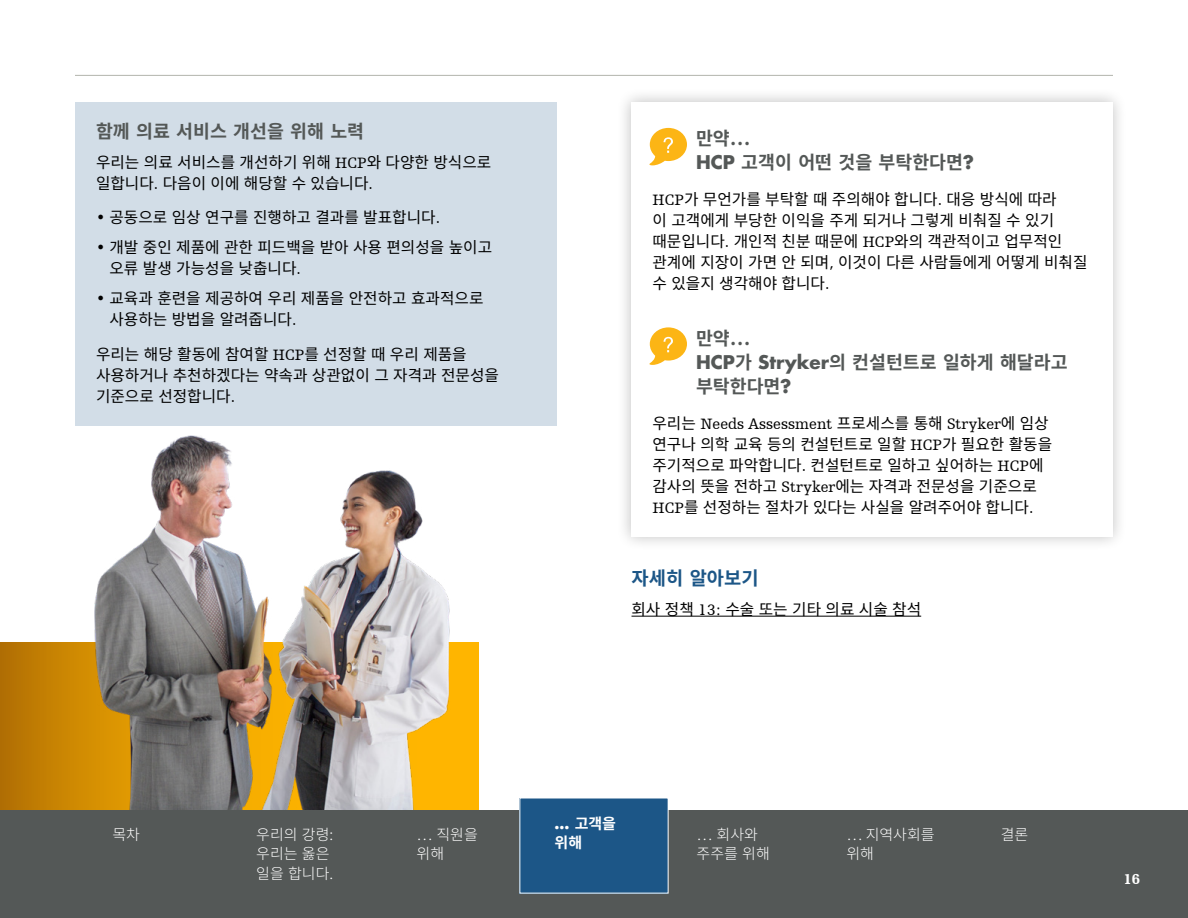
<style>
.page{position:relative;width:1188px;height:918px;background:#fff}
.page>*{position:absolute;margin:0;border:0;box-sizing:border-box;transform-origin:0 0}
.t1{font:700 18.75px "Noto Sans CJ Kkr";color:#1c5687}
.t2{font:700 18.3px/24px "Noto Sans CJ Kkr";color:#545857}
.t3{font:15.75px/21px "Noto Sans CJ Kkr";color:#000}
.t4{font:15.75px "Humanist Slabserif 712 BT";color:#000}
.t5{font:300 15px/19.5px "Noto Sans CJ Kkr";color:#fff}
.t6{font:700 15px/19.5px "Noto Sans CJ Kkr";color:#fff}
.t7{font:900 15px "Humanist Slabserif 712 BT";color:#fff}
.s1{font-family:"Humanist Slabserif 712 BT"}
.s2{font-family:"Futura"}
.s3{font-family:"Noto Sans CJ Kkr"}
.s4{font-family:"Futura LT Pro"}
</style>
<div class="page">
<svg style="left:0;top:642px;width:478px;height:168px;background:#ce8902"></svg>
<div style="left:75px;top:102px;width:481px;height:324px;background:#d2dde7"></div>
<hr style="left:632px;top:616px;width:289px;height:1px;background:#000">
<div style="left:617px;top:87px;width:510px;height:464px;background:#000;opacity:.25"></div>
<div style="left:632px;top:102px;width:481px;height:435px;background:#fff"></div>
<svg style="left:650px;top:128px;width:37px;height:37px"></svg>
<svg style="left:650px;top:327px;width:37px;height:38px"></svg>
<hr style="left:75px;top:75px;width:1038px;height:1px;background:#b2b4ad">
<img style="left:87px;top:435px;width:369px;height:375px">
<div style="left:0;top:810px;width:1188px;height:108px;background:#545857"></div>
<div style="left:520px;top:798px;width:148px;height:95px;background:#1c5687"></div>
<p class="t2" style="left:96px;top:119px;width:270px">함께 의료 서비스 개선을 위해 노력</p>
<p class="t3" style="left:96px;top:152px;width:397px">우리는 의료 서비스를 개선하기 위해 <span class="s1">HCP</span>와 다양한 방식으로 일합니다<span class="s1">.</span> 다음이 이에 해당할 수 있습니다<span class="s1">.</span></p>
<p class="t3" style="left:96px;top:207px;width:346px"><span class="s1">•</span> 공동으로 임상 연구를 진행하고 결과를 발표합니다<span class="s1">.</span></p>
<p class="t3" style="left:109px;top:237px;width:384px;text-indent:-13px"><span class="s1">•</span> 개발 중인 제품에 관한 피드백을 받아 사용 편의성을 높이고 오류 발생 가능성을 낮춥니다<span class="s1">.</span></p>
<p class="t3" style="left:109px;top:288px;width:376px;text-indent:-13px"><span class="s1">•</span> 교육과 훈련을 제공하여 우리 제품을 안전하고 효과적으로 사용하는 방법을 알려줍니다<span class="s1">.</span></p>
<p class="t3" style="left:96px;top:344px;width:405px">우리는 해당 활동에 참여할 <span class="s1">HCP</span>를 선정할 때 우리 제품을 사용하거나 추천하겠다는 약속과 상관없이 그 자격과 전문성을 기준으로 선정합니다<span class="s1">.</span></p>
<p class="t2" style="left:696px;top:127px;width:280px">만약…<br><span class="s2">HCP</span> 고객이 어떤 것을 부탁한다면<span class="s2">?</span></p>
<p class="t3" style="left:653px;top:189px;width:437px"><span class="s1">HCP</span>가 무언가를 부탁할 때 주의해야 합니다<span class="s1">.</span> 대응 방식에 따라<br>이 고객에게 부당한 이익을 주게 되거나 그렇게 비춰질 수 있기 때문입니다<span class="s1">.</span> 개인적 친분 때문에 <span class="s1">HCP</span>와의 객관적이고 업무적인 관계에 지장이 가면 안 되며<span class="s1">,</span> 이것이 다른 사람들에게 어떻게 비춰질 수 있을지 생각해야 합니다<span class="s1">.</span></p>
<p class="t2" style="left:696px;top:326px;width:373px">만약…<br><span class="s2">HCP</span>가 <span class="s2">Stryker</span>의 컨설턴트로 일하게 해달라고 부탁한다면<span class="s2">?</span></p>
<p class="t4" style="left:653px;top:414px;width:398px"><span class="s3">우리는</span> Needs Assessment <span class="s3">프로세스를 통해</span> Stryker<span class="s3">에 임상</span></p>
<p class="t3" style="left:653px;top:434px;width:401px">연구나 의학 교육 등의 컨설턴트로 일할 <span class="s1">HCP</span>가 필요한 활동을 주기적으로 파악합니다<span class="s1">.</span> 컨설턴트로 일하고 싶어하는 <span class="s1">HCP</span>에 감사의 뜻을 전하고 <span class="s1">Stryker</span>에는 자격과 전문성을 기준으로<br><span class="s1">HCP</span>를 선정하는 절차가 있다는 사실을 알려주어야 합니다<span class="s1">.</span></p>
<p class="t1" style="left:632px;top:567px;width:129px">자세히 알아보기</p>
<p class="t3" style="left:632px;top:599px;width:291px">회사 정책 <span class="s1">13:</span> 수술 또는 기타 의료 시술 참석</p>
<p class="t6" style="left:555px;top:814px;width:63px"><span class="s4">…</span> 고객을 위해</p>
<p class="t5" style="left:112px;top:825px;width:29px">목차</p>
<p class="t5" style="left:256px;top:825px;width:78px">우리의 강령: 우리는 옳은 일을 합니다.</p>
<p class="t5" style="left:557px;top:825px;width:63px">… 고객을 위해</p>
<p class="t5" style="left:697px;top:825px;width:75px">… 회사와 주주를 위해</p>
<p class="t5" style="left:846px;top:825px;width:90px">… 지역사회를 위해</p>
<p class="t5" style="left:417px;top:825px;width:63px">… 직원을</p>
<p class="t5" style="left:1001px;top:825px;width:29px">결론</p>
<p class="t5" style="left:417px;top:844px;width:29px">위해</p>
<p class="t7" style="left:1123px;top:870px;width:18px">16</p>
</div>
